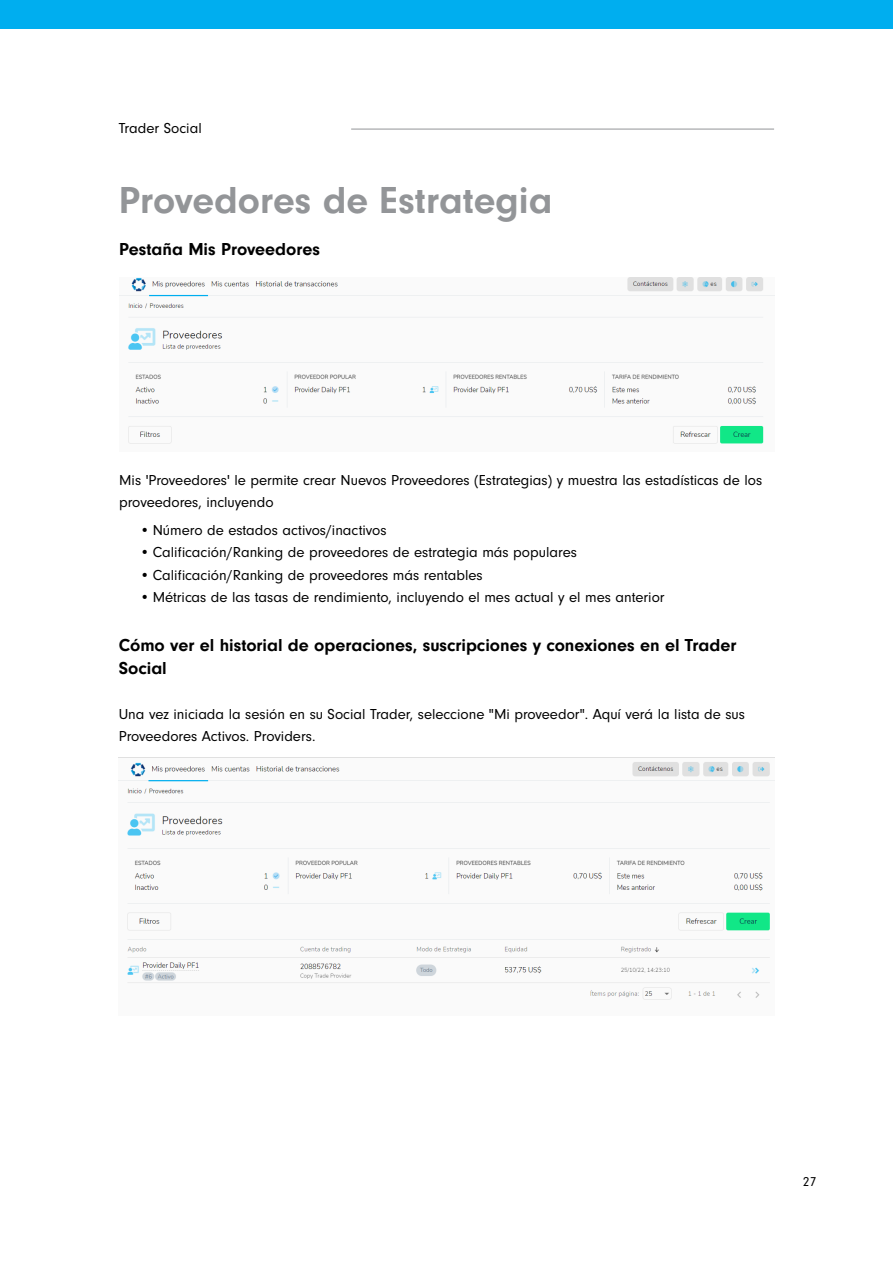
<style>
.page{position:relative;width:893px;height:1263px;background:#fff}
.page>*{position:absolute;margin:0;border:0;box-sizing:border-box;transform-origin:0 0}
.t1{font:700 39px "Neuzeit Gro";color:#939598}
.t2{font:700 18px/22.5px "Neuzeit Gro";color:#000}
.t3{font:15px/22.5px "Neuzeit Gro";color:#000}
.t4{font:13.5px "Neuzeit Gro";color:#000}
</style>
<div class="page">
<hr style="left:351px;top:129px;width:423px;height:1px;background:#939598">
<div style="left:0;top:0;width:893px;height:29px;background:#00aeef"></div>
<img style="left:119px;top:277px;width:656px;height:167px">
<img style="left:119px;top:762px;width:655px;height:238px">
<p class="t3" style="left:119px;top:117px;width:85px">Trader Social</p>
<h1 class="t1" style="left:119px;top:178px;width:435px">Provedores de Estrategia</h1>
<p class="t2" style="left:119px;top:238px;width:202px">Pestaña Mis Proveedores</p>
<p class="t3" style="left:119px;top:469px;width:644px">Mis 'Proveedores' le permite crear Nuevos Proveedores (Estrategias) y muestra las estadísticas de los proveedores, incluyendo</p>
<p class="t3" style="left:140px;top:519px;width:248px">• Número de estados activos/inactivos</p>
<p class="t3" style="left:140px;top:541px;width:438px">• Calificación/Ranking de proveedores de estrategia más populares</p>
<p class="t3" style="left:140px;top:564px;width:344px">• Calificación/Ranking de proveedores más rentables</p>
<p class="t3" style="left:140px;top:586px;width:526px">• Métricas de las tasas de rendimiento, incluyendo el mes actual y el mes anterior</p>
<p class="t2" style="left:119px;top:634px;width:619px">Cómo ver el historial de operaciones, suscripciones y conexiones en el Trader<br>Social</p>
<p class="t3" style="left:119px;top:703px;width:628px">Una vez iniciada la sesión en su Social Trader, seleccione "Mi proveedor". Aquí verá la lista de sus<br>Proveedores Activos. Providers.</p>
<p class="t4" style="left:803px;top:1175px;width:15px">27</p>
</div>
